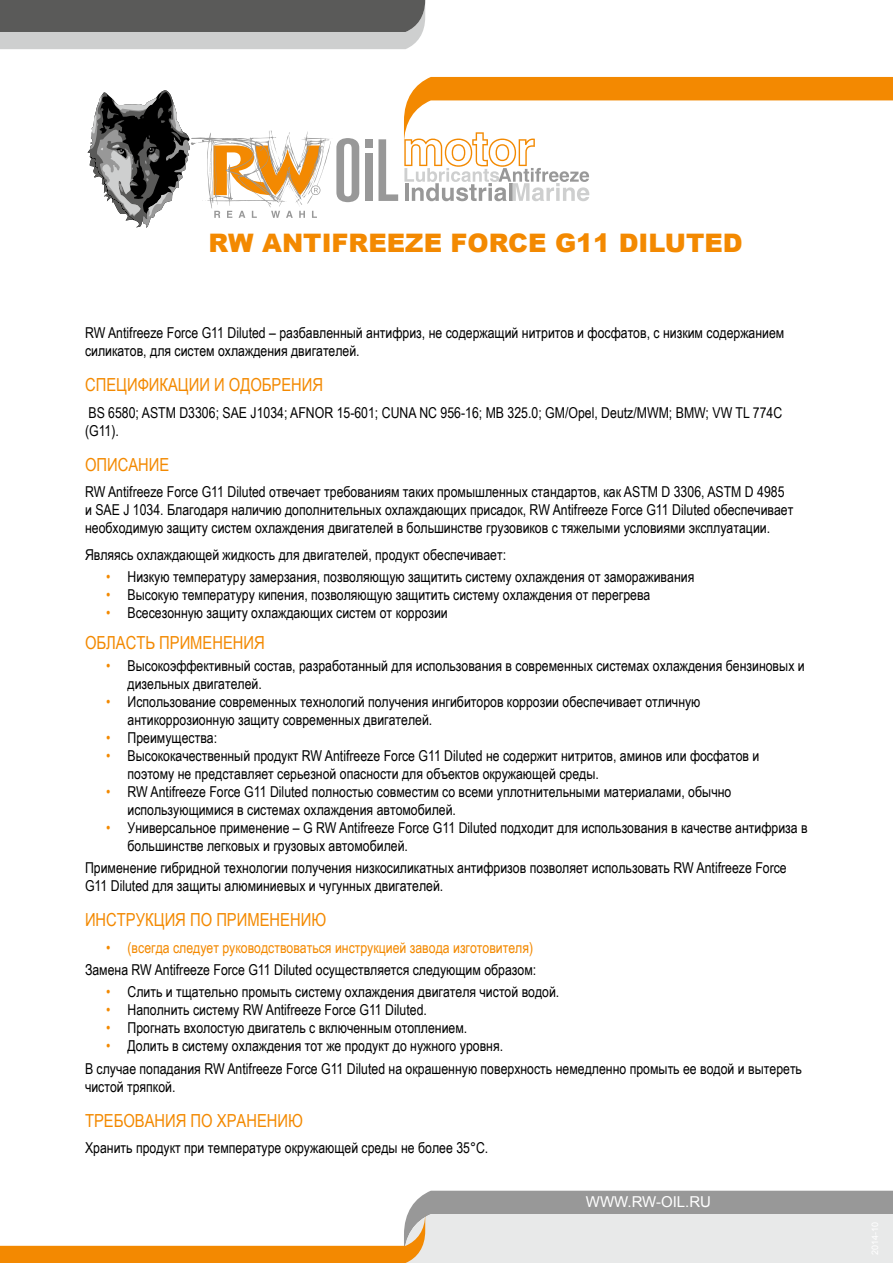
<style>
.page{position:relative;width:893px;height:1263px;background:#fff}
.page>*{position:absolute;margin:0;border:0;box-sizing:border-box;transform-origin:0 0}
.t1{font:900 25.5px "Arial";color:#f38901}
.t2{font:18px "Arial Narrow";color:#f38901}
.t3{font:15px/18px "Arial Narrow";color:#000}
.t4{font:15px "Arial Narrow";color:#f38901}
.t5{font:15px "Arial";color:#fff}
.s1{color:#f38901}
</style>
<div class="page">
<svg style="left:0;top:1191px;width:893px;height:72px"></svg>
<svg style="left:88px;top:90px;width:271px;height:138px"></svg>
<svg style="left:378px;top:139px;width:20px;height:62px"></svg>
<div style="left:365px;top:139px;width:8px;height:9px;background:#989898"></div>
<div style="left:365px;top:153px;width:8px;height:48px;background:#989898"></div>
<svg style="left:404px;top:77px;width:489px;height:124px"></svg>
<svg style="left:0;top:0;width:425px;height:49px;background:#838382"></svg>
<h1 class="t1" style="left:208px;top:224px;width:533px">RW ANTIFREEZE FORCE G11 DILUTED</h1>
<p class="t3" style="left:85px;top:323px;width:701px">RW Antifreeze Force G11 Diluted – разбавленный антифриз, не содержащий нитритов и фосфатов, с низким содержанием силикатов, для систем охлаждения двигателей.</p>
<p class="t2" style="left:85px;top:372px;width:240px">Спецификации и одобрения</p>
<p class="t3" style="left:85px;top:403px;width:699px">BS 6580; ASTM D3306; SAE J1034; AFNOR 15-601; CUNA NC 956-16; MB 325.0; GM/Opel, Deutz/MWM; BMW; VW TL 774C (G11).</p>
<p class="t2" style="left:85px;top:451px;width:86px">Описание</p>
<p class="t3" style="left:85px;top:482px;width:710px">RW Antifreeze Force G11 Diluted отвечает требованиям таких промышленных стандартов, как ASTM D 3306, ASTM D 4985 и SAE J 1034. Благодаря наличию дополнительных охлаждающих присадок, RW Antifreeze Force G11 Diluted обеспечивает необходимую защиту систем охлаждения двигателей в большинстве грузовиков с тяжелыми условиями эксплуатации.</p>
<p class="t3" style="left:85px;top:545px;width:423px">Являясь охлаждающей жидкость для двигателей, продукт обеспечивает:</p>
<p class="t3" style="left:106px;top:567px;width:589px"><span class="s1">•</span> Низкую температуру замерзания, позволяющую защитить систему охлаждения от замораживания</p>
<p class="t3" style="left:106px;top:585px;width:546px"><span class="s1">•</span> Высокую температуру кипения, позволяющую защитить систему охлаждения от перегрева</p>
<p class="t3" style="left:106px;top:603px;width:343px"><span class="s1">•</span> Всесезонную защиту охлаждающих систем от коррозии</p>
<p class="t2" style="left:85px;top:629px;width:181px">Область применения</p>
<p class="t3" style="left:128px;top:656px;width:679px;text-indent:-21px"><span class="s1">•</span> Высокоэффективный состав, разработанный для использования в современных системах охлаждения бензиновых и дизельных двигателей.</p>
<p class="t3" style="left:128px;top:692px;width:574px;text-indent:-21px"><span class="s1">•</span> Использование современных технологий получения ингибиторов коррозии обеспечивает отличную антикоррозионную защиту современных двигателей.</p>
<p class="t3" style="left:106px;top:728px;width:112px"><span class="s1">•</span> Преимущества:</p>
<p class="t3" style="left:128px;top:746px;width:633px;text-indent:-21px"><span class="s1">•</span> Высококачественный продукт RW Antifreeze Force G11 Diluted не содержит нитритов, аминов или фосфатов и поэтому не представляет серьезной опасности для объектов окружающей среды.</p>
<p class="t3" style="left:128px;top:782px;width:605px;text-indent:-21px"><span class="s1">•</span> RW Antifreeze Force G11 Diluted полностью совместим со всеми уплотнительными материалами, обычно использующимися в системах охлаждения автомобилей.</p>
<p class="t3" style="left:128px;top:818px;width:682px;text-indent:-21px"><span class="s1">•</span> Универсальное применение – G RW Antifreeze Force G11 Diluted подходит для использования в качестве антифриза в большинстве легковых и грузовых автомобилей.</p>
<p class="t3" style="left:85px;top:858px;width:703px">Применение гибридной технологии получения низкосиликатных антифризов позволяет использовать RW Antifreeze Force<br>G11 Diluted для защиты алюминиевых и чугунных двигателей.</p>
<p class="t2" style="left:85px;top:907px;width:243px">Инструкция по применению</p>
<p class="t4" style="left:106px;top:936px;width:428px">• (всегда следует руководствоваться инструкцией завода изготовителя)</p>
<p class="t3" style="left:85px;top:960px;width:453px">Замена RW Antifreeze Force G11 Diluted осуществляется следующим образом:</p>
<p class="t3" style="left:106px;top:982px;width:455px"><span class="s1">•</span> Слить и тщательно промыть систему охлаждения двигателя чистой водой.</p>
<p class="t3" style="left:106px;top:1000px;width:322px"><span class="s1">•</span> Наполнить систему RW Antifreeze Force G11 Diluted.</p>
<p class="t3" style="left:106px;top:1018px;width:362px"><span class="s1">•</span> Прогнать вхолостую двигатель с включенным отоплением.</p>
<p class="t3" style="left:85px;top:1034px;width:718px;line-height:22.2px;text-indent:21px"><span class="s1">•</span> Долить в систему охлаждения тот же продукт до нужного уровня.<br>В случае попадания RW Antifreeze Force G11 Diluted на окрашенную поверхность немедленно промыть ее водой и вытереть</p>
<p class="t3" style="left:85px;top:1077px;width:92px">чистой тряпкой.</p>
<p class="t2" style="left:85px;top:1107px;width:220px">Требования по хранению</p>
<p class="t3" style="left:85px;top:1138px;width:405px">Хранить продукт при температуре окружающей среды не более 35°C.</p>
<p class="t5" style="left:586px;top:1192px;width:127px">WWW.RW-OIL.RU</p>
</div>
